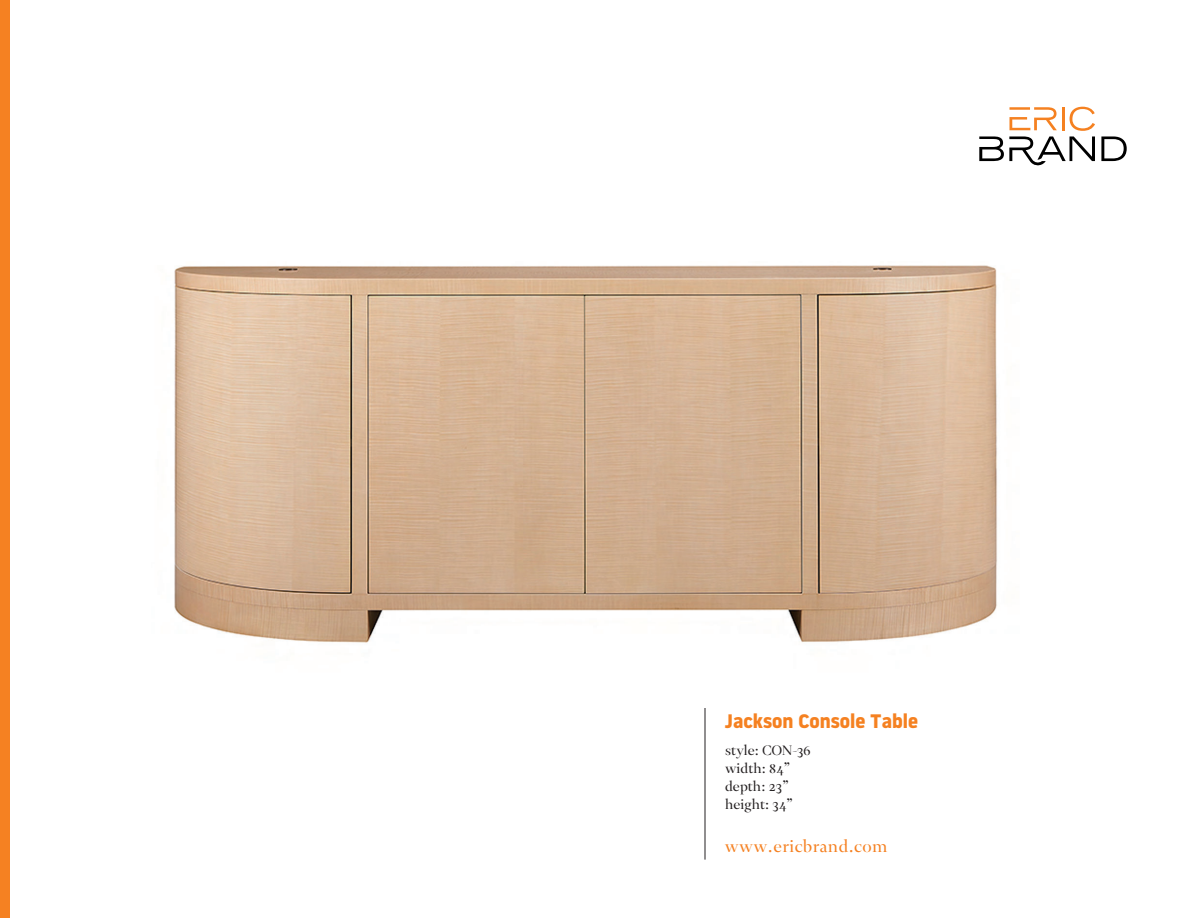
<style>
.page{position:relative;width:1188px;height:918px;background:#fff}
.page>*{position:absolute;margin:0;border:0;box-sizing:border-box;transform-origin:0 0}
.t1{font:700 19.5px "Noway";color:#f58121}
.t2{font:16.5px "Novela Display";letter-spacing:.025em;color:#f58122}
.t3{font:13.5px/18px "Novela Display";color:#231f20}
</style>
<div class="page">
<img style="left:174px;top:265px;width:823px;height:582px">
<hr style="left:705px;top:708px;width:1px;height:152px;background:#231f20">
<svg style="left:979px;top:107px;width:116px;height:59px"></svg>
<svg style="left:1101px;top:136px;width:26px;height:25px"></svg>
<div style="left:0;top:0;width:9px;height:918px;background:#f58122"></div>
<h1 class="t1" style="left:725px;top:709px;width:195px">Jackson Console Table</h1>
<p class="t3" style="left:725px;top:743px;width:87px">style: CON-36 width: 84” depth: 23” height: 34”</p>
<p class="t2" style="left:725px;top:839px;width:164px">www.ericbrand.com</p>
</div>
